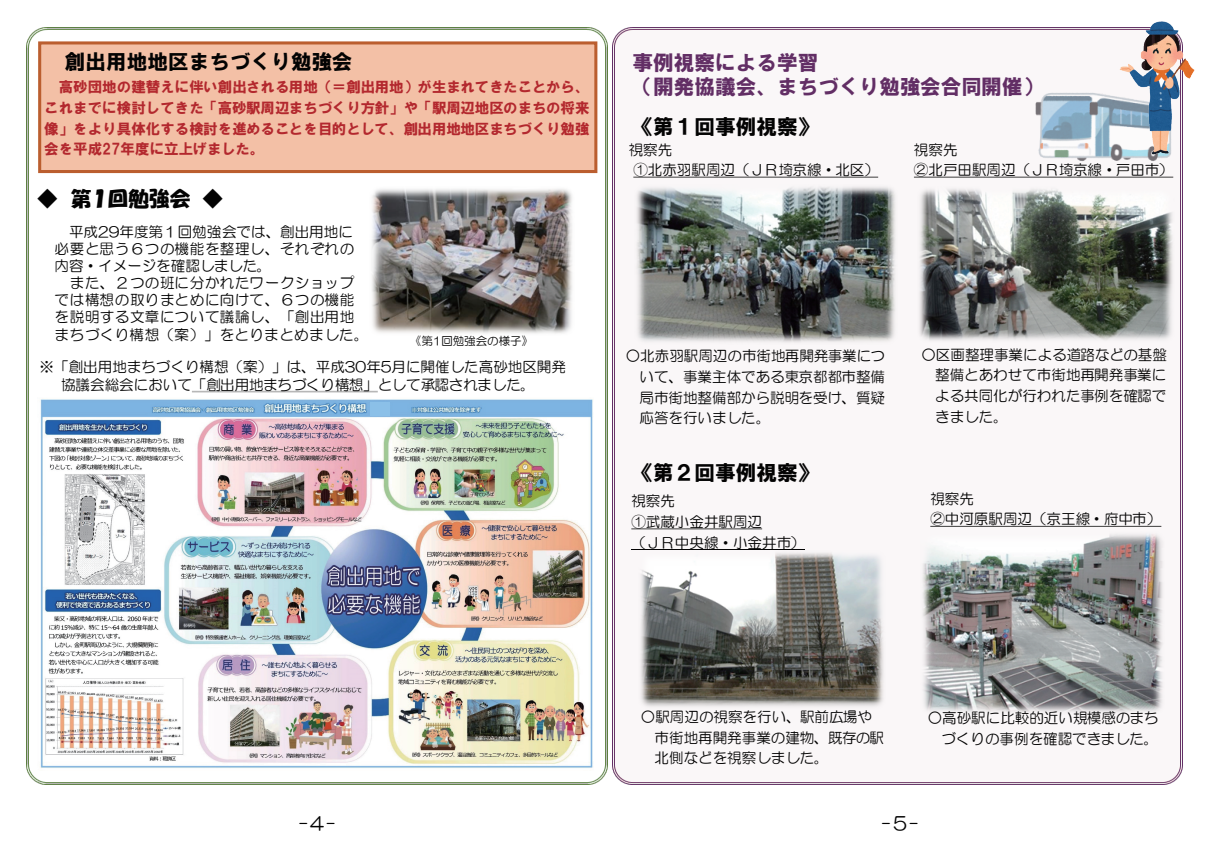
<style>
.page{position:relative;width:1208px;height:859px;background:#fff}
.page>*{position:absolute;margin:0;border:0;box-sizing:border-box;transform-origin:0 0}
.t1{font:20.7px "HGS Soei Kakugothic UB";color:#030303}
.t2{font:20.7px/24.5px "HGS Soei Kakugothic UB";color:#622e65}
.t3{font:20.7px "HGP Soei Kakupoptai";color:#030303}
.t4{font:18.4px "HG Maru Gothic MPRO";color:#030303}
.t5{font:14.5px/20.7px "HG Maru Gothic MPRO";color:#030303}
.t6{font:14.5px/20.7px "HGS Soei Kakugothic UB";color:#b3282e;text-align:justify}
.t7{font:14.5px/17.3px "HG Maru Gothic MPRO";letter-spacing:.05em;color:#030303}
.t8{font:11.5px "HG Maru Gothic MPRO";color:#030303}
</style>
<div class="page">
<img style="left:26px;top:28px;width:581px;height:756px">
<div style="left:38px;top:41px;width:559px;height:132px;background:#f3c0a6;border:3px solid #bb5e2f"></div>
<img style="left:38px;top:397px;width:556px;height:374px">
<div style="left:369px;top:402px;width:20px;height:14px;background:#8bc0e8"></div>
<img style="left:369px;top:186px;width:205px;height:150px">
<img style="left:612px;top:28px;width:570px;height:756px">
<svg style="left:633px;top:177px;width:245px;height:1px"></svg>
<img style="left:1033px;top:76px;width:140px;height:97px">
<img style="left:1115px;top:21px;width:80px;height:136px">
<svg style="left:914px;top:177px;width:259px;height:1px"></svg>
<img style="left:916px;top:185px;width:260px;height:159px">
<img style="left:634px;top:185px;width:263px;height:159px">
<svg style="left:631px;top:528px;width:131px;height:1px"></svg>
<hr style="left:631px;top:549px;width:174px;height:1px;background:#030303">
<img style="left:637px;top:550px;width:249px;height:163px">
<img style="left:919px;top:531px;width:246px;height:184px">
<svg style="left:930px;top:526px;width:231px;height:1px"></svg>
<h1 class="t1" style="left:65px;top:51px;width:289px">創出用地地区まちづくり勉強会</h1>
<p class="t6" style="left:44px;top:77px;width:547px;text-indent:15px">高砂団地の建替えに伴い創出される用地（＝創出用地）が生まれてきたことから、これまでに検討してきた「高砂駅周辺まちづくり方針」や「駅周辺地区のまちの将来像」をより具体化する検討を進めることを目的として、創出用地地区まちづくり勉強会を平成27年度に立上げました。</p>
<h1 class="t3" style="left:37px;top:188px;width:187px">◆ 第１回勉強会 ◆</h1>
<p class="t5" style="left:55px;top:223px;width:301px;line-height:17.2px;text-align:justify;text-indent:15px">平成29年度第１回勉強会では、創出用地に必要と思う６つの機能を整理し、それぞれの内容・イメージを確認しました。</p>
<p class="t7" style="left:55px;top:274px;width:315px;text-indent:15px">また、２つの班に分かれたワークショップでは構想の取りまとめに向けて、６つの機能を説明する文章について議論し、「創出用地まちづくり構想（案）」をとりまとめました。</p>
<p class="t8" style="left:410px;top:335px;width:125px">《第1回勉強会の様子》</p>
<p class="t5" style="left:61px;top:358px;width:506px;line-height:17.6px;text-indent:-21px">※「創出用地まちづくり構想（案）」は、平成30年5月に開催した高砂地区開発協議会総会において「創出用地まちづくり構想」として承認されました。</p>
<h1 class="t2" style="left:632px;top:50px;width:412px">事例視察による学習<br>（開発協議会、まちづくり勉強会合同開催）</h1>
<h1 class="t1" style="left:632px;top:116px;width:187px">《第１回事例視察》</h1>
<p class="t5" style="left:914px;top:139px;width:261px">視察先<br>②北戸田駅周辺（ＪＲ埼京線・戸田市）</p>
<p class="t5" style="left:633px;top:139px;width:247px;text-indent:-5px">視察先<br>①北赤羽駅周辺（ＪＲ埼京線・北区）</p>
<p class="t5" style="left:639px;top:346px;width:247px;text-align:justify;text-indent:-14px">○北赤羽駅周辺の市街地再開発事業について、事業主体である東京都都市整備局市街地整備部から説明を受け、質疑応答を行いました。</p>
<p class="t5" style="left:935px;top:344px;width:233px;text-align:justify;text-indent:-14px">○区画整理事業による道路などの基盤整備とあわせて市街地再開発事業による共同化が行われた事例を確認できました。</p>
<h1 class="t1" style="left:632px;top:463px;width:187px">《第２回事例視察》</h1>
<p class="t5" style="left:631px;top:491px;width:175px">視察先<br>①武蔵小金井駅周辺<br>（ＪＲ中央線・小金井市）</p>
<p class="t5" style="left:930px;top:488px;width:232px">視察先<br>②中河原駅周辺（京王線・府中市）</p>
<p class="t4" style="left:299px;top:814px;width:38px">-４-</p>
<p class="t5" style="left:654px;top:706px;width:231px;text-indent:-14px">○駅周辺の視察を行い、駅前広場や市街地再開発事業の建物、既存の駅北側などを視察しました。</p>
<p class="t5" style="left:927px;top:708px;width:232px;text-align:right">○高砂駅に比較的近い規模感のまちづくりの事例を確認できました。</p>
<p class="t4" style="left:881px;top:814px;width:38px">-５-</p>
</div>
